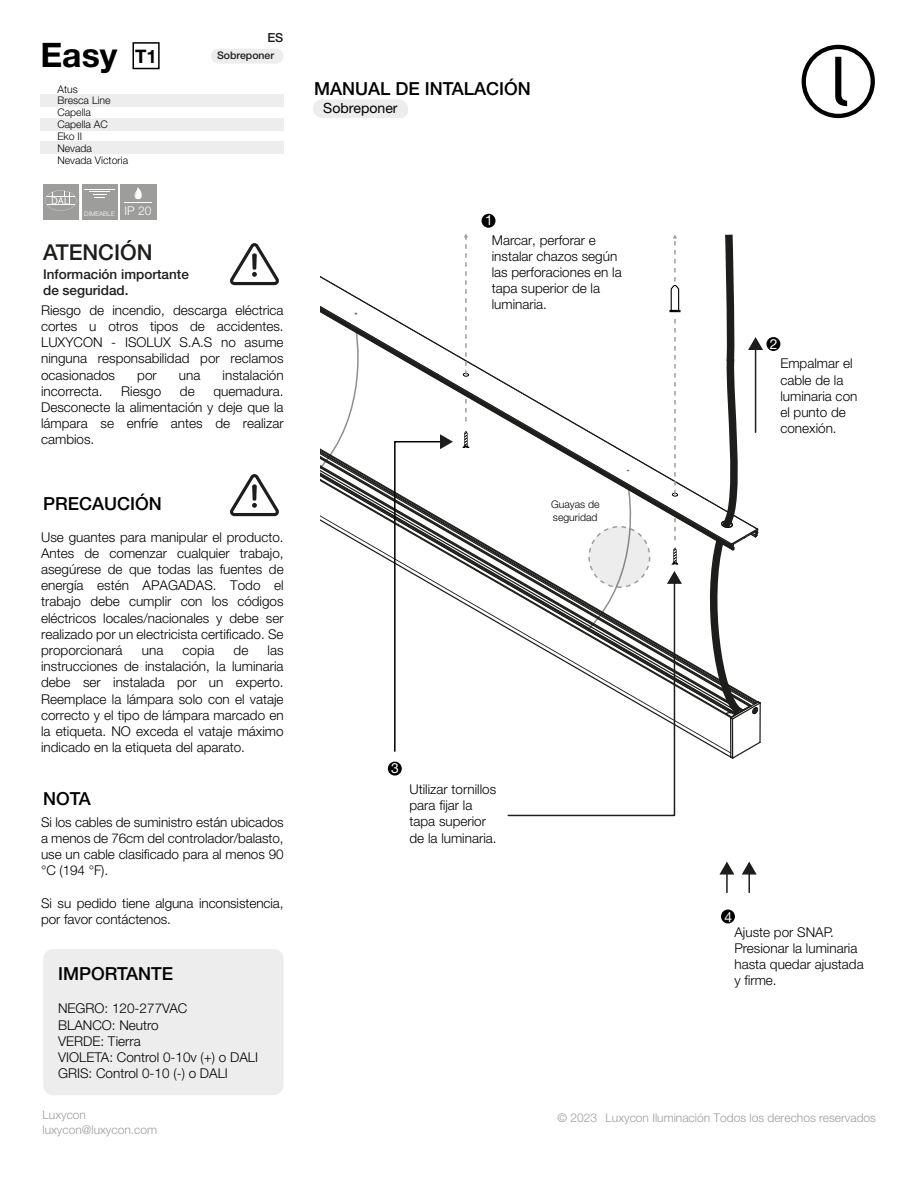
<style>
.page{position:relative;width:918px;height:1188px;background:#fff}
.page>*{position:absolute;margin:0;border:0;box-sizing:border-box;transform-origin:0 0}
.t1{font:700 33.75px "Helvetica Neue LT Std";color:#000101}
.t2{font:500 21.9px "Helvetica Neue LT Std";color:#1d1d1b}
.t3{font:500 18px "Helvetica Neue LT Std";color:#000101}
.t4{font:14.1px "Helvetica Neue LT Std";color:#000101}
.t5{font:13.95px "Helvetica Neue LT Std";color:#fff}
.t6{font:300 13.5px/16.2px "Helvetica Neue LT Std";color:#000101}
.t7{font:500 13.5px/16.2px "Helvetica Neue LT Std";color:#1d1d1b}
.t8{font:500 12.45px "Helvetica Neue LT Std";color:#1d1d1b}
.t9{font:300 12px/14.4px "Helvetica Neue LT Std";color:#9d9d9c}
.t10{font:300 10.5px/11.9px "Helvetica Neue LT Std";color:#000101}
.t11{font:500 10.5px "Helvetica Neue LT Std";color:#1d1d1b}
.t12{font:300 6.45px "Helvetica Neue LT Std";color:#fff}
.s1{font-size:18.6px}
</style>
<div class="page">
<div style="left:40px;top:94px;width:244px;height:13px;background:#ededed"></div>
<div style="left:40px;top:118px;width:244px;height:12px;background:#ededed"></div>
<div style="left:40px;top:142px;width:244px;height:12px;background:#ededed"></div>
<div style="left:211px;top:49px;width:73px;height:15px;background:#ededed;border-radius:7px"></div>
<div style="left:120px;top:184px;width:37px;height:35px;background:#9d9d9c"></div>
<svg style="left:124px;top:187px;width:28px;height:16px"></svg>
<div style="left:82px;top:184px;width:35px;height:36px;background:#9d9d9c"></div>
<div style="left:43px;top:184px;width:36px;height:36px;background:#9d9d9c"></div>
<svg style="left:93px;top:194px;width:14px;height:1px"></svg>
<hr style="left:84px;top:189px;width:31px;height:1px;background:#fff">
<svg style="left:45px;top:190px;width:31px;height:21px"></svg>
<div style="left:43px;top:949px;width:241px;height:146px;background:#ededed;border-radius:10px"></div>
<svg style="left:230px;top:474px;width:49px;height:42px"></svg>
<svg style="left:230px;top:243px;width:49px;height:42px"></svg>
<div style="left:133px;top:42px;width:27px;height:27px;border:2px solid #000101"></div>
<svg style="left:802px;top:45px;width:73px;height:73px"></svg>
<div style="left:721px;top:910px;width:14px;height:13px;background:#000101;border-radius:50%"></div>
<svg style="left:371px;top:550px;width:334px;height:154px"></svg>
<hr style="left:759px;top:702px;width:2px;height:41px;background:#1d1d1b">
<hr style="left:732px;top:718px;width:1px;height:41px;background:#1d1d1b">
<svg style="left:731px;top:741px;width:30px;height:18px"></svg>
<hr style="left:730px;top:717px;width:1px;height:41px;background:#1d1d1b">
<svg style="left:320px;top:213px;width:385px;height:317px"></svg>
<svg style="left:320px;top:330px;width:51px;height:144px"></svg>
<svg style="left:705px;top:234px;width:58px;height:488px"></svg>
<div style="left:482px;top:214px;width:14px;height:14px;background:#000101;border-radius:50%"></div>
<div style="left:766px;top:337px;width:14px;height:14px;background:#000101;border-radius:50%"></div>
<div style="left:388px;top:762px;width:14px;height:14px;background:#000101;border-radius:50%"></div>
<svg style="left:463px;top:234px;width:6px;height:143px"></svg>
<svg style="left:462px;top:399px;width:7px;height:49px"></svg>
<svg style="left:507px;top:235px;width:175px;height:582px"></svg>
<hr style="left:726px;top:872px;width:2px;height:20px;background:#1d1d1b">
<svg style="left:719px;top:862px;width:15px;height:13px"></svg>
<hr style="left:748px;top:872px;width:2px;height:20px;background:#1d1d1b">
<svg style="left:742px;top:862px;width:15px;height:13px"></svg>
<div style="left:313px;top:99px;width:95px;height:19px;background:#ededed"></div>
<svg style="left:393px;top:434px;width:60px;height:318px"></svg>
<h1 class="t1" style="left:40px;top:34px;width:118px">Easy <span class="s1">T1</span></h1>
<p class="t10" style="left:57px;top:83px;width:72px">Atus<br>Bresca Line<br>Capella<br>Capella AC<br>Eko II<br>Nevada<br>Nevada Victoria</p>
<p class="t12" style="left:84px;top:209px;width:69px">DIMEABLE <sup>IP</sup> <sup>20</sup></p>
<h2 class="t2" style="left:43px;top:239px;width:111px">ATENCIÓN</h2>
<p class="t7" style="left:43px;top:266px;width:147px">Información importante de seguridad.</p>
<p class="t8" style="left:267px;top:31px;width:17px">ES</p>
<p class="t11" style="left:217px;top:49px;width:59px">Sobreponer</p>
<p class="t6" style="left:41px;top:302px;width:244px;text-align:justify">Riesgo de incendio, descarga eléctrica cortes u otros tipos de accidentes.<br>LUXYCON - ISOLUX S.A.S no asume ninguna responsabilidad por reclamos ocasionados</p>
<p class="t6" style="left:137px;top:366px;width:21px">por</p>
<p class="t6" style="left:179px;top:366px;width:23px">una</p>
<p class="t6" style="left:223px;top:366px;width:63px">instalación</p>
<p class="t6" style="left:41px;top:383px;width:244px;text-align:justify;text-indent:172px">quemadura.<br>Desconecte la alimentación y deje que la lámpara se enfríe antes de realizar cambios.</p>
<p class="t6" style="left:41px;top:383px;width:63px">incorrecta.</p>
<p class="t6" style="left:121px;top:383px;width:42px">Riesgo</p>
<p class="t6" style="left:180px;top:383px;width:16px">de</p>
<h3 class="t3" style="left:43px;top:493px;width:120px">PRECAUCIÓN</h3>
<p class="t6" style="left:41px;top:529px;width:244px;text-align:justify">Use guantes para manipular el producto.<br>Antes de comenzar cualquier trabajo, asegúrese de que todas las fuentes de energía estén APAGADAS. Todo el trabajo debe cumplir con los códigos eléctricos locales/nacionales y debe ser realizado por un electricista certificado. Se proporcionará</p>
<p class="t6" style="left:41px;top:642px;width:244px;text-align:justify;text-indent:227px">las instrucciones de instalación, la luminaria debe ser instalada por un experto.<br>Reemplace la lámpara solo con el vataje correcto y el tipo de lámpara marcado en la etiqueta. NO exceda el vataje máximo indicado en la etiqueta del aparato.</p>
<p class="t6" style="left:142px;top:642px;width:23px">una</p>
<p class="t6" style="left:183px;top:642px;width:33px">copia</p>
<p class="t6" style="left:234px;top:642px;width:16px">de</p>
<h3 class="t3" style="left:43px;top:788px;width:49px">NOTA</h3>
<p class="t6" style="left:41px;top:813px;width:244px;text-align:justify">Si los cables de suministro están ubicados a menos de 76cm del controlador/balasto, use un cable clasificado para al menos 90 °C (194 °F).</p>
<p class="t6" style="left:41px;top:894px;width:244px">Si su pedido tiene alguna inconsistencia, por favor contáctenos.</p>
<h3 class="t3" style="left:58px;top:963px;width:117px">IMPORTANTE</h3>
<p class="t6" style="left:58px;top:1000px;width:202px">NEGRO: 120-277VAC<br>BLANCO: Neutro<br>VERDE: Tierra<br>VIOLETA: Control 0-10v (+) o DALI<br>GRIS: Control 0-10 (-) o DALI</p>
<p class="t9" style="left:43px;top:1108px;width:116px">Luxycon luxycon@luxycon.com</p>
<h3 class="t3" style="left:314px;top:78px;width:218px">MANUAL DE INTALACIÓN</h3>
<p class="t4" style="left:323px;top:100px;width:76px">Sobreponer</p>
<p class="t5" style="left:485px;top:212px;width:9px">1</p>
<p class="t6" style="left:492px;top:231px;width:132px">Marcar, perforar e instalar chazos según las perforaciones en la tapa superior de la luminaria.</p>
<p class="t10" style="left:551px;top:498px;width:50px;line-height:12.6px">Guayas de seguridad</p>
<p class="t5" style="left:770px;top:335px;width:9px">2</p>
<p class="t6" style="left:780px;top:355px;width:79px">Empalmar el cable de la luminaria con el punto de conexión.</p>
<p class="t5" style="left:391px;top:760px;width:9px">3</p>
<p class="t6" style="left:410px;top:781px;width:89px">Utilizar tornillos para fijar la tapa superior de la luminaria.</p>
<p class="t5" style="left:724px;top:908px;width:9px">4</p>
<p class="t6" style="left:734px;top:924px;width:131px">Ajuste por SNAP.<br>Presionar la luminaria hasta quedar ajustada y firme.</p>
<p class="t9" style="left:557px;top:1110px;width:320px">© 2023 Luxycon Iluminación Todos los derechos reservados</p>
</div>
